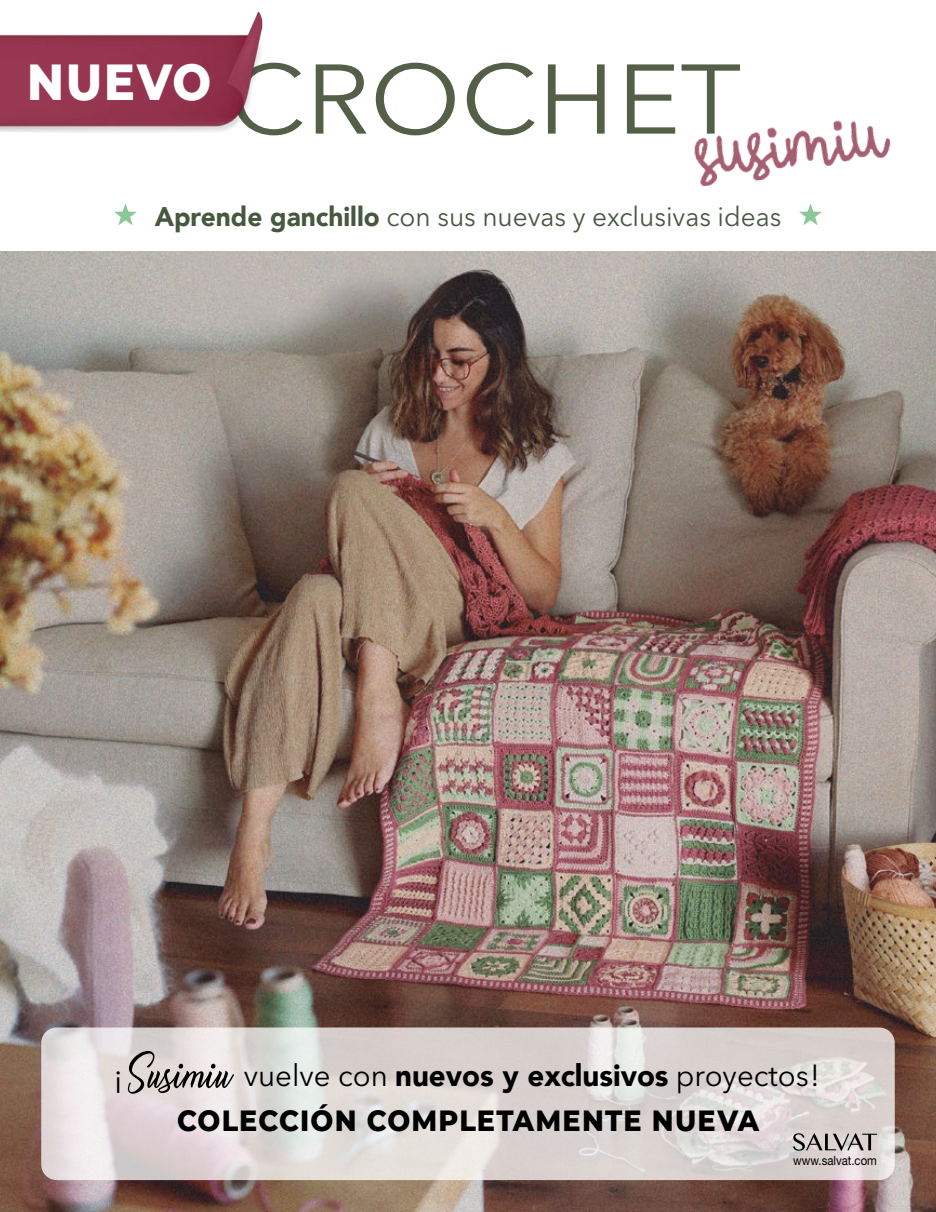
<style>
.page{position:relative;width:936px;height:1212px;background:#fff}
.page>*{position:absolute;margin:0;border:0;box-sizing:border-box;transform-origin:0 0}
.t1{font:800 51.6px "Montserrat";letter-spacing:.045em;color:#fff;scale:.88 1}
.t2{font:30.3px "Avenir Next LT Pro";color:#000}
.t3{font:800 29.85px "Montserrat";letter-spacing:.04em;color:#000;scale:.91 1}
.t4{font:27px "Avenir Next LT Pro";color:#46583e}
.t5{font:12.75px "Helvetica Neue LT Std";color:#000;scale:.89 1}
.s1{font-family:"Avenir";font-weight:900}
</style>
<div class="page">
<img style="left:0;top:251px;width:935px;height:961px">
<svg style="left:41px;top:1027px;width:853px;height:153px;background:#ded8d6"></svg>
<svg style="left:128px;top:1051px;width:106px;height:43px;background:#b7b2b0"></svg>
<svg style="left:793px;top:1133px;width:84px;height:18px;background:#a29c9a"></svg>
<svg style="left:273px;top:63px;width:467px;height:72px"></svg>
<img style="left:682px;top:105px;width:209px;height:81px">
<img style="left:0;top:11px;width:273px;height:125px">
<svg style="left:114px;top:203px;width:23px;height:22px"></svg>
<svg style="left:799px;top:203px;width:22px;height:22px"></svg>
<h1 class="t1" style="left:27px;top:43px;width:210px">NUEVO</h1>
<p class="t4" style="left:155px;top:200px;width:628px"><span class="s1">Aprende ganchillo</span> con sus nuevas y exclusivas ideas</p>
<p class="t2" style="left:113px;top:1057px;width:11px">¡</p>
<p class="t2" style="left:244px;top:1057px;width:577px">vuelve con <span class="s1">nuevos y exclusivos</span> proyectos!</p>
<p class="t3" style="left:177px;top:1098px;width:641px">COLECCIÓN COMPLETAMENTE NUEVA</p>
<p class="t5" style="left:793px;top:1152px;width:95px">www.salvat.com</p>
</div>
